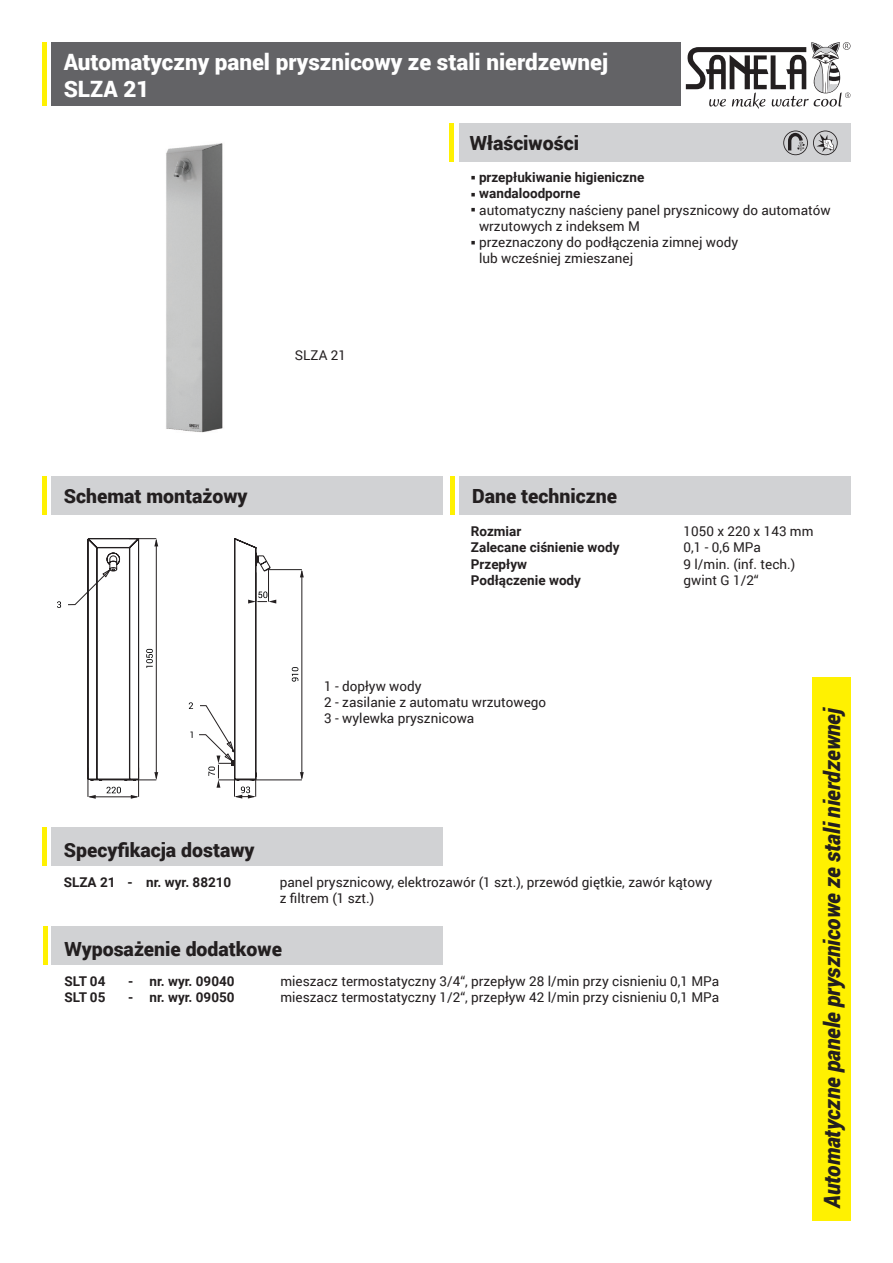
<style>
.page{position:relative;width:893px;height:1263px;background:#fff}
.page>*{position:absolute;margin:0;border:0;box-sizing:border-box;transform-origin:0 0}
.t1{font:900 22.5px "Roboto";color:#fff}
.t2{font:italic 900 22.5px "Roboto";letter-spacing:-.005em;color:#231f20;scale:.95 1}
.t3{font:900 19.5px "Roboto";color:#231f20}
.t4{font:13.5px/16.2px "Roboto";color:#231f20}
.t5{font:700 13.5px "Roboto";color:#231f20}
</style>
<div class="page">
<div style="left:51px;top:43px;width:629px;height:63px;background:#636366"></div>
<div style="left:459px;top:123px;width:391px;height:39px;background:#d1d2d4"></div>
<div style="left:51px;top:476px;width:391px;height:38px;background:#d1d2d4"></div>
<div style="left:812px;top:677px;width:38px;height:543px;background:#fff101"></div>
<hr style="left:43px;top:43px;width:4px;height:63px;background:#fff101">
<hr style="left:43px;top:476px;width:4px;height:38px;background:#fff101">
<div style="left:459px;top:476px;width:391px;height:38px;background:#d1d2d4"></div>
<hr style="left:451px;top:476px;width:4px;height:38px;background:#fff101">
<hr style="left:450px;top:123px;width:4px;height:39px;background:#fff101">
<div style="left:51px;top:827px;width:391px;height:38px;background:#d1d2d4"></div>
<hr style="left:43px;top:827px;width:4px;height:38px;background:#fff101">
<img style="left:166px;top:143px;width:57px;height:290px">
<div style="left:52px;top:926px;width:391px;height:39px;background:#d1d2d4"></div>
<hr style="left:43px;top:926px;width:4px;height:39px;background:#fff101">
<svg style="left:686px;top:42px;width:164px;height:67px"></svg>
<svg style="left:87px;top:538px;width:107px;height:244px"></svg>
<hr style="left:89px;top:796px;width:48px;height:1px;background:#231f20">
<svg style="left:88px;top:768px;width:8px;height:31px"></svg>
<svg style="left:106px;top:787px;width:15px;height:6px"></svg>
<hr style="left:156px;top:540px;width:1px;height:238px;background:#231f20">
<svg style="left:129px;top:538px;width:29px;height:8px"></svg>
<svg style="left:128px;top:768px;width:30px;height:31px"></svg>
<svg style="left:146px;top:649px;width:7px;height:19px"></svg>
<hr style="left:250px;top:780px;width:52px;height:1px;background:#231f20">
<hr style="left:267px;top:569px;width:35px;height:1px;background:#231f20">
<hr style="left:302px;top:571px;width:1px;height:207px;background:#231f20">
<svg style="left:300px;top:570px;width:4px;height:7px"></svg>
<svg style="left:300px;top:772px;width:4px;height:8px"></svg>
<svg style="left:292px;top:667px;width:6px;height:15px"></svg>
<svg style="left:190px;top:731px;width:3px;height:7px"></svg>
<svg style="left:68px;top:569px;width:43px;height:36px"></svg>
<svg style="left:57px;top:601px;width:4px;height:7px"></svg>
<svg style="left:199px;top:538px;width:77px;height:260px"></svg>
<svg style="left:189px;top:702px;width:4px;height:7px"></svg>
<svg style="left:783px;top:131px;width:55px;height:24px"></svg>
<p class="t1" style="left:64px;top:46px;width:546px">Automatyczny panel prysznicowy ze stali nierdzewnej</p>
<p class="t1" style="left:64px;top:73px;width:87px">SLZA 21</p>
<p class="t3" style="left:470px;top:129px;width:111px">Właściwości</p>
<p class="t4" style="left:295px;top:347px;width:53px">SLZA 21</p>
<p class="t3" style="left:64px;top:482px;width:185px">Schemat montażowy</p>
<p class="t5" style="left:471px;top:168px;width:175px">○ przepłukiwanie higieniczne</p>
<p class="t5" style="left:471px;top:184px;width:111px">○ wandaloodporne</p>
<p class="t4" style="left:479px;top:201px;width:353px;text-indent:-8px">○ automatyczny naścieny panel prysznicowy do automatów wrzutowych z indeksem M</p>
<p class="t4" style="left:479px;top:233px;width:261px;text-indent:-8px">○ przeznaczony do podłączenia zimnej wody lub wcześniej zmieszanej</p>
<p class="t3" style="left:472px;top:482px;width:147px">Dane techniczne</p>
<p class="t5" style="left:471px;top:522px;width:52px">Rozmiar</p>
<p class="t4" style="left:684px;top:523px;width:131px">1050 x 220 x 143 mm</p>
<p class="t5" style="left:471px;top:538px;width:150px">Zalecane ciśnienie wody</p>
<p class="t4" style="left:684px;top:539px;width:79px">0,1 - 0,6 MPa</p>
<p class="t5" style="left:471px;top:554px;width:58px">Przepływ</p>
<p class="t4" style="left:684px;top:555px;width:113px">9 l/min. (inf. tech.)</p>
<p class="t5" style="left:471px;top:571px;width:112px">Podłączenie wody</p>
<p class="t4" style="left:684px;top:571px;width:77px">gwint G 1/2“</p>
<p class="t4" style="left:324px;top:677px;width:99px">1 - dopływ wody</p>
<p class="t4" style="left:324px;top:693px;width:223px">2 - zasilanie z automatu wrzutowego</p>
<p class="t4" style="left:324px;top:710px;width:152px">3 - wylewka prysznicowa</p>
<p class="t3" style="left:64px;top:836px;width:192px">Specyfikacja dostawy</p>
<p class="t5" style="left:64px;top:872px;width:169px">SLZA 21 - nr. wyr. 88210</p>
<p class="t4" style="left:280px;top:873px;width:434px">panel prysznicowy, elektrozawór (1 szt.), przewód giętkie, zawór kątowy</p>
<p class="t4" style="left:280px;top:889px;width:96px">z filtrem (1 szt.)</p>
<p class="t3" style="left:64px;top:935px;width:219px">Wyposażenie dodatkowe</p>
<p class="t5" style="left:64px;top:972px;width:43px">SLT 04</p>
<p class="t5" style="left:128px;top:972px;width:108px">- nr. wyr. 09040</p>
<p class="t4" style="left:280px;top:973px;width:440px">mieszacz termostatyczny 3/4“, przepływ 28 l/min przy cisnieniu 0,1 MPa</p>
<p class="t5" style="left:64px;top:988px;width:43px">SLT 05</p>
<p class="t5" style="left:128px;top:988px;width:108px">- nr. wyr. 09050</p>
<p class="t4" style="left:280px;top:989px;width:440px">mieszacz termostatyczny 1/2“, przepływ 42 l/min przy cisnieniu 0,1 MPa</p>
<p class="t2" style="left:816px;top:1208px;width:531px;rotate:-90deg">Automatyczne panele prysznicowe ze stali nierdzewnej</p>
</div>
